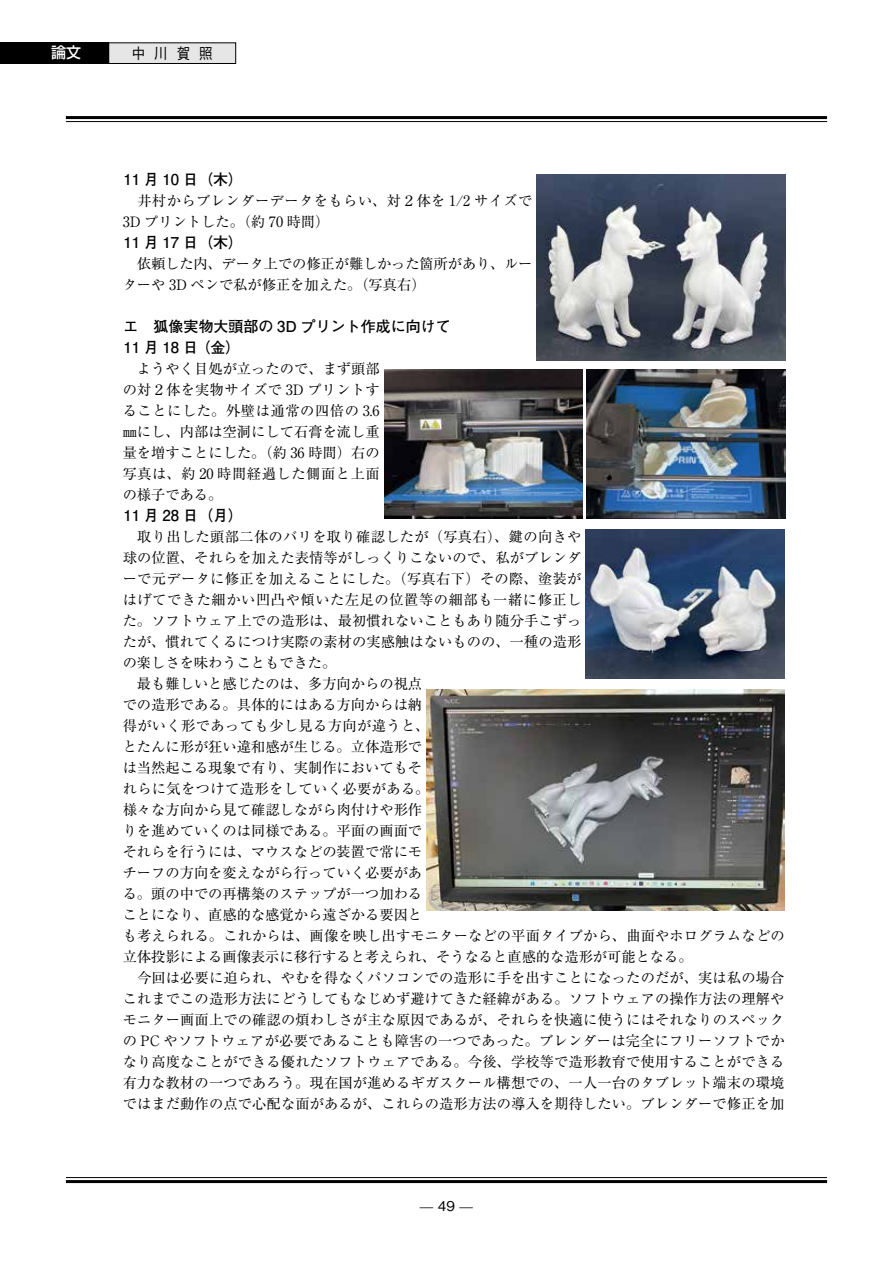
<style>
.page{position:relative;width:893px;height:1263px;background:#fff}
.page>*{position:absolute;margin:0;border:0;box-sizing:border-box;transform-origin:0 0}
.t1{font:700 15px/21px "Futo Go B101 Pro";color:#000}
.t2{font:500 15px "Gothic BBB Pro";color:#000;scale:.9 1}
.t3{font:500 15px "Shin Go Pr 5";color:#fff}
.t4{font:14.25px/21px "Ryumin Pr 5";letter-spacing:.01em;color:#000}
.t5{font:14.25px/21px "Ryumin Pr 5";letter-spacing:.03em;color:#000}
.t6{font:300 13.5px "Ryumin Pr 5";color:#000}
.s1{font-family:"Gothic BBB Pro";font-weight:500}
</style>
<div class="page">
<div style="left:0;top:43px;width:108px;height:21px;background:#000"></div>
<div style="left:66px;top:116px;width:761px;height:6px;background:#f6f6f6"></div>
<hr style="left:66px;top:116px;width:761px;height:3px;background:#000">
<hr style="left:66px;top:121px;width:761px;height:1px;background:#000">
<div style="left:66px;top:1177px;width:761px;height:6px;background:#f5f5f5"></div>
<hr style="left:66px;top:1177px;width:761px;height:1px;background:#000">
<hr style="left:66px;top:1180px;width:761px;height:3px;background:#000">
<div style="left:109px;top:43px;width:127px;height:20px;background:#e6e6e6"></div>
<div style="left:108px;top:43px;width:128px;height:21px;border:1px solid #000"></div>
<img style="left:537px;top:174px;width:248px;height:187px">
<img style="left:384px;top:369px;width:199px;height:150px">
<img style="left:586px;top:369px;width:199px;height:150px">
<img style="left:586px;top:529px;width:198px;height:150px">
<img style="left:427px;top:689px;width:357px;height:222px">
<p class="t3" style="left:51px;top:40px;width:31px">論文</p>
<p class="t2" style="left:132px;top:41px;width:91px">中川賀照</p>
<p class="t1" style="left:108px;top:167px;width:136px">　11 月 10 日（木(</p>
<p class="t5" style="left:123px;top:189px;width:411px">　井村からブレンダーデータをもらい、対２体を 1/2 サイズで<br>D3 プリントした。（約 70 時間(</p>
<p class="t1" style="left:108px;top:230px;width:136px">　11 月 17 日（木(</p>
<p class="t4" style="left:123px;top:252px;width:411px">　依頼した内、データ上での修正が難しかった箇所があり、ルーターや D3 ペンで私が修正を加えた。（写真右(</p>
<p class="t1" style="left:196px;top:314px;width:257px;text-indent:-87px">　エ　狐像実物大頭部の D3 プリント作成に向けて（金(</p>
<p class="t1" style="left:108px;top:335px;width:91px">　11 月 18 日</p>
<p class="t4" style="left:123px;top:357px;width:259px;text-align:justify">　ようやく目処が立ったので、まず頭部の対２体を実物サイズで D3 プリントすることにした。外壁は通常の四倍の 3.6㎜にし、内部は空洞にして石膏を流し重量を増すことにした。（約 36 時間）右の写真は、約 20 時間経過した側面と上面の様子である。</p>
<p class="t1" style="left:108px;top:503px;width:136px">　11 月 28 日（月(</p>
<p class="t4" style="left:123px;top:525px;width:663px">　取り出した頭部二体のバリを取り確認したが（写真右）、鍵の向きや<br>球の位置、それらを加えた表情等がしっくりこないので、私がブレンダ<br>ーで元データに修正を加えることにした。（写真右下）その際、塗装が<br>はげてできた細かい凹凸や傾いた左足の位置等の細部も一緒に修正し<br>た。ソフトウェア上での造形は、最初慣れないこともあり随分手こずっ<br>たが、慣れてくるにつけ実際の素材の実感触はないものの、一種の造形<br>の楽しさを味わうこともできた。<br>　最も難しいと感じたのは、多方向からの視点<br>での造形である。具体的にはある方向からは納<br>得がいく形であっても少し見る方向が違うと、<br>とたんに形が狂い違和感が生じる。立体造形で<br>は当然起こる現象で有り、実制作においてもそ<br>れらに気をつけて造形をしていく必要がある。<br>様々な方向から見て確認しながら肉付けや形作<br>りを進めていくのは同様である。平面の画面で<br>それらを行うには、マウスなどの装置で常にモ<br>チーフの方向を変えながら行っていく必要があ<br>る。頭の中での再構築のステップが一つ加わる<br>ことになり、直感的な感覚から遠ざかる要因と<br>も考えられる。これからは、画像を映し出すモニターなどの平面タイプから、曲面やホログラムなどの立体投影による画像表示に移行すると考えられ、そうなると直感的な造形が可能となる。<br>　今回は必要に迫られ、やむを得なくパソコンでの造形に手を出すことになったのだが、実は私の場合これまでこの造形方法にどうしてもなじめず避けてきた経緯がある。ソフトウェアの操作方法の理解やモニター画面上での確認の煩わしさが主な原因であるが、それらを快適に使うにはそれなりのスペックの PC やソフトウェアが必要であることも障害の一つであった。ブレンダーは完全にフリーソフトでかなり高度なことができる優れたソフトウェアである。今後、学校等で造形教育で使用することができる有力な教材の一つであろう。現在国が進めるギガスクール構想での、一人一台のタブレット端末の環境ではまだ動作の点で心配な面があるが、これらの造形方法の導入を期待したい。ブレンダーで修正を加</p>
<p class="t6" style="left:420px;top:1195px;width:55px">— <span class="s1">49</span> —</p>
</div>
